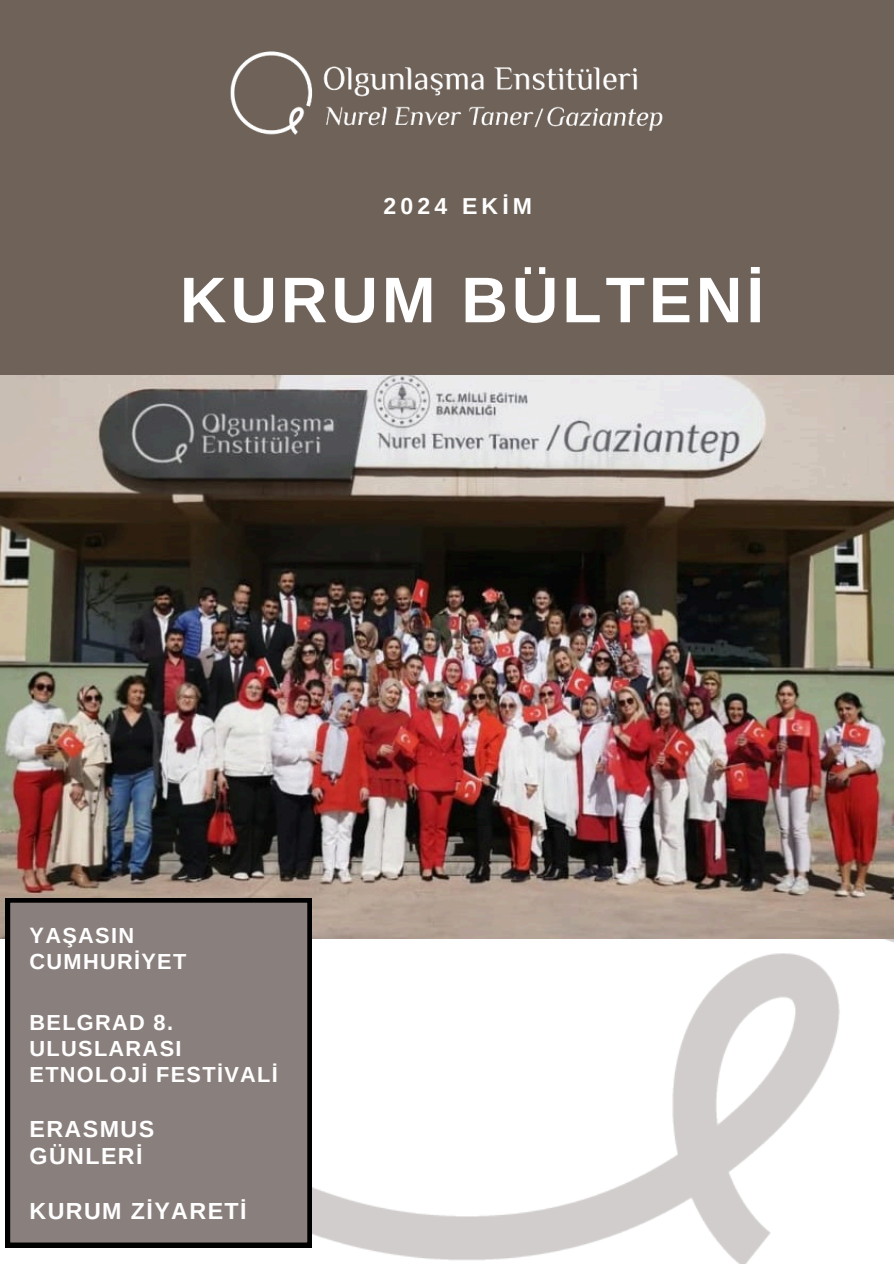
<style>
.page{position:relative;width:894px;height:1264px;background:#fff}
.page>*{position:absolute;margin:0;border:0;box-sizing:border-box;transform-origin:0 0}
.t1{font:700 64.5px "Arimo";letter-spacing:.06em;color:#fff}
.t2{font:700 23.25px/27px "Arimo";letter-spacing:.06em;color:#fff}
.t3{font:700 23.1px "Arimo";letter-spacing:.18em;color:#fff}
.t4{font:700 21.75px/25.8px "Arimo";letter-spacing:.06em;color:#fff}
</style>
<div class="page">
<img style="left:0;top:938px;width:893px;height:325px">
<div style="left:0;top:0;width:893px;height:375px;background:#6e6259"></div>
<img style="left:0;top:375px;width:893px;height:563px">
<img style="left:230px;top:51px;width:433px;height:84px">
<div style="left:6px;top:898px;width:306px;height:348px;background:#897f7c"></div>
<p class="t3" style="left:383px;top:190px;width:150px">2024 EKİM</p>
<h1 class="t1" style="left:180px;top:255px;width:585px">KURUM BÜLTENİ</h1>
<p class="t4" style="left:30px;top:923px;width:158px">YAŞASIN<br>CUMHURİYET</p>
<p class="t4" style="left:30px;top:1010px;width:250px">BELGRAD 8.<br>ULUSLARASI<br>ETNOLOJİ FESTİVALİ</p>
<p class="t2" style="left:30px;top:1115px;width:126px">ERASMUS<br>GÜNLERİ</p>
<p class="t2" style="left:30px;top:1197px;width:218px">KURUM ZİYARETİ</p>
</div>
